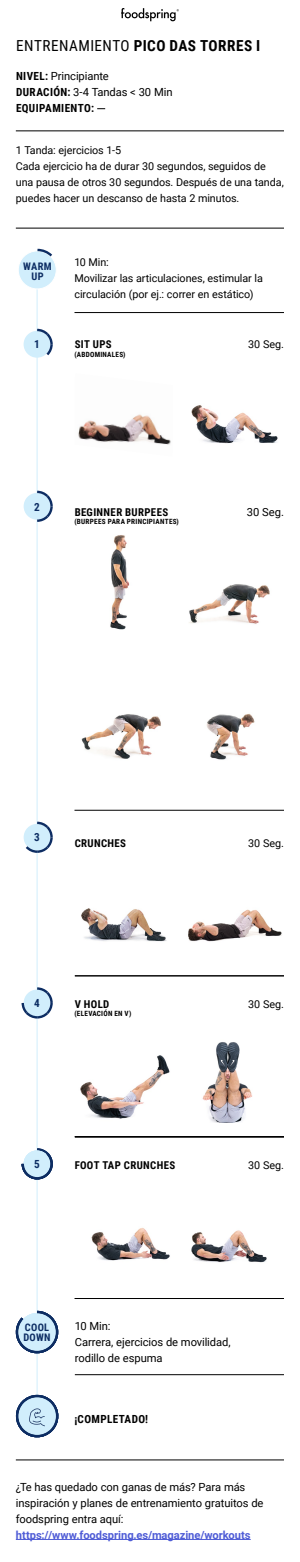
<style>
.page{position:relative;width:300px;height:1562px;background:#fff}
.page>*{position:absolute;margin:0;border:0;box-sizing:border-box;transform-origin:0 0}
.t1{font:700 15.2px "Roboto Condensed";letter-spacing:.03em;color:#000}
.t2{font:11.2px/16px "Roboto";letter-spacing:-.01em;color:#000}
.t3{font:700 11.2px "Roboto";letter-spacing:-.005em;color:#4f5cd6}
.t4{font:700 11.2px "Roboto Condensed";letter-spacing:.035em;color:#000}
.t5{font:700 11.2px "Roboto Condensed";color:#0d2d63}
.t6{font:10.8px/16px "Roboto";letter-spacing:-.01em;color:#000}
.t7{font:700 10.8px "Roboto Condensed";letter-spacing:.035em;color:#000}
.t8{font:700 10.4px/9.6px "Roboto Condensed";letter-spacing:.035em;color:#0d2d63;text-align:center}
.t9{font:700 7.2px "Roboto Condensed";letter-spacing:.035em;color:#000}
.s1{font-weight:400}
.s2{font-family:"Roboto Condensed";font-weight:700}
</style>
<div class="page">
<hr style="left:16px;top:1459px;width:268px;height:1px;background:#000">
<hr style="left:75px;top:1374px;width:209px;height:1px;background:#000">
<hr style="left:74px;top:809px;width:210px;height:1px;background:#000">
<img style="left:206px;top:713px;width:49px;height:47px">
<img style="left:81px;top:714px;width:80px;height:45px">
<img style="left:78px;top:414px;width:93px;height:31px">
<hr style="left:74px;top:312px;width:210px;height:1px;background:#000">
<hr style="left:37px;top:288px;width:1px;height:1137px;background:#d1eefc">
<div style="left:24px;top:493px;width:26px;height:26px;background:#d1eefc;border-radius:50%"></div>
<div style="left:24px;top:331px;width:26px;height:27px;background:#d1eefc;border-radius:50%"></div>
<div style="left:18px;top:251px;width:38px;height:38px;background:#d1eefc;border-radius:50%"></div>
<div style="left:18px;top:251px;width:38px;height:38px;border:1px solid #fff;border-radius:50%"></div>
<svg style="left:35px;top:248px;width:17px;height:11px"></svg>
<svg style="left:35px;top:489px;width:18px;height:34px"></svg>
<svg style="left:23px;top:820px;width:30px;height:34px"></svg>
<svg style="left:21px;top:986px;width:32px;height:33px"></svg>
<hr style="left:16px;top:228px;width:268px;height:1px;background:#000">
<hr style="left:16px;top:130px;width:268px;height:1px;background:#000">
<svg style="left:121px;top:8px;width:58px;height:13px"></svg>
<hr style="left:75px;top:975px;width:209px;height:1px;background:#000">
<hr style="left:75px;top:1136px;width:209px;height:1px;background:#000">
<svg style="left:15px;top:1309px;width:44px;height:45px"></svg>
<svg style="left:21px;top:1146px;width:32px;height:34px"></svg>
<svg style="left:15px;top:1393px;width:44px;height:45px"></svg>
<hr style="left:75px;top:1297px;width:209px;height:1px;background:#000">
<img style="left:80px;top:1055px;width:90px;height:64px">
<img style="left:202px;top:1042px;width:50px;height:79px">
<img style="left:189px;top:584px;width:81px;height:40px">
<img style="left:110px;top:535px;width:20px;height:95px">
<img style="left:188px;top:909px;width:94px;height:33px">
<img style="left:81px;top:908px;width:86px;height:34px">
<img style="left:191px;top:1230px;width:76px;height:33px">
<img style="left:91px;top:1228px;width:79px;height:33px">
<img style="left:191px;top:405px;width:87px;height:39px">
<svg style="left:35px;top:327px;width:18px;height:31px"></svg>
<hr style="left:16px;top:1538px;width:235px;height:1px;background:#4f5cd6">
<h1 class="t1" style="left:16px;top:35px;width:246px"><span class="s1">ENTRENAMIENTO</span> PICO DAS TORRES I</h1>
<p class="t2" style="left:16px;top:67px;width:158px"><span class="s2">NIVEL:</span> Principiante<br><span class="s2">DURACIÓN:</span> 3-4 Tandas &lt; 30 Min</p>
<p class="t4" style="left:16px;top:100px;width:80px">EQUIPAMIENTO:</p>
<p class="t6" style="left:16px;top:142px;width:269px">1 Tanda: ejercicios 1-5<br>Cada ejercicio ha de durar 30 segundos, seguidos de una pausa de otros 30 segundos. Después de una tanda, puedes hacer un descanso de hasta 2 minutos.</p>
<p class="t8" style="left:23px;top:261px;width:30px">WARM<br>UP</p>
<p class="t5" style="left:34px;top:336px;width:7px">1</p>
<p class="t6" style="left:74px;top:253px;width:190px">10 Min:<br>Movilizar las articulaciones, estimular la circulación (por ej.: correr en estático)</p>
<p class="t7" style="left:75px;top:337px;width:39px">SIT UPS</p>
<p class="t9" style="left:74px;top:349px;width:53px">(ABDOMINALES)</p>
<p class="t6" style="left:248px;top:336px;width:37px">30 Seg.</p>
<p class="t5" style="left:34px;top:498px;width:7px">2</p>
<p class="t7" style="left:75px;top:504px;width:95px">BEGINNER BURPEES</p>
<p class="t9" style="left:74px;top:516px;width:106px">(BURPEES PARA PRINCIPIANTES)</p>
<p class="t2" style="left:247px;top:503px;width:39px">30 Seg.</p>
<p class="t5" style="left:34px;top:829px;width:7px">3</p>
<p class="t7" style="left:75px;top:835px;width:53px">CRUNCHES</p>
<p class="t5" style="left:34px;top:995px;width:7px">4</p>
<p class="t7" style="left:75px;top:996px;width:36px">V HOLD</p>
<p class="t9" style="left:74px;top:1008px;width:58px">(ELEVACIÓN EN V)</p>
<p class="t6" style="left:248px;top:834px;width:37px">30 Seg.</p>
<p class="t6" style="left:248px;top:995px;width:37px">30 Seg.</p>
<p class="t5" style="left:34px;top:1156px;width:7px">65</p>
<p class="t7" style="left:75px;top:1157px;width:102px">FOOT TAP CRUNCHES</p>
<p class="t6" style="left:248px;top:1156px;width:37px">30 Seg.</p>
<p class="t8" style="left:23px;top:1322px;width:29px;text-align:left">COOL<br>DOWN</p>
<p class="t2" style="left:75px;top:1317px;width:157px">10 Min:<br>Carrera, ejercicios de movilidad, rodillo de espuma</p>
<p class="t4" style="left:74px;top:1411px;width:75px">¡COMPLETADO!</p>
<p class="t2" style="left:16px;top:1477px;width:249px">¿Te has quedado con ganas de más? Para más inspiración y planes de entrenamiento gratuitos de foodspring entra aquí:</p>
<p class="t3" style="left:16px;top:1526px;width:236px">https://www.foodspring.es/magazine/workouts</p>
</div>
